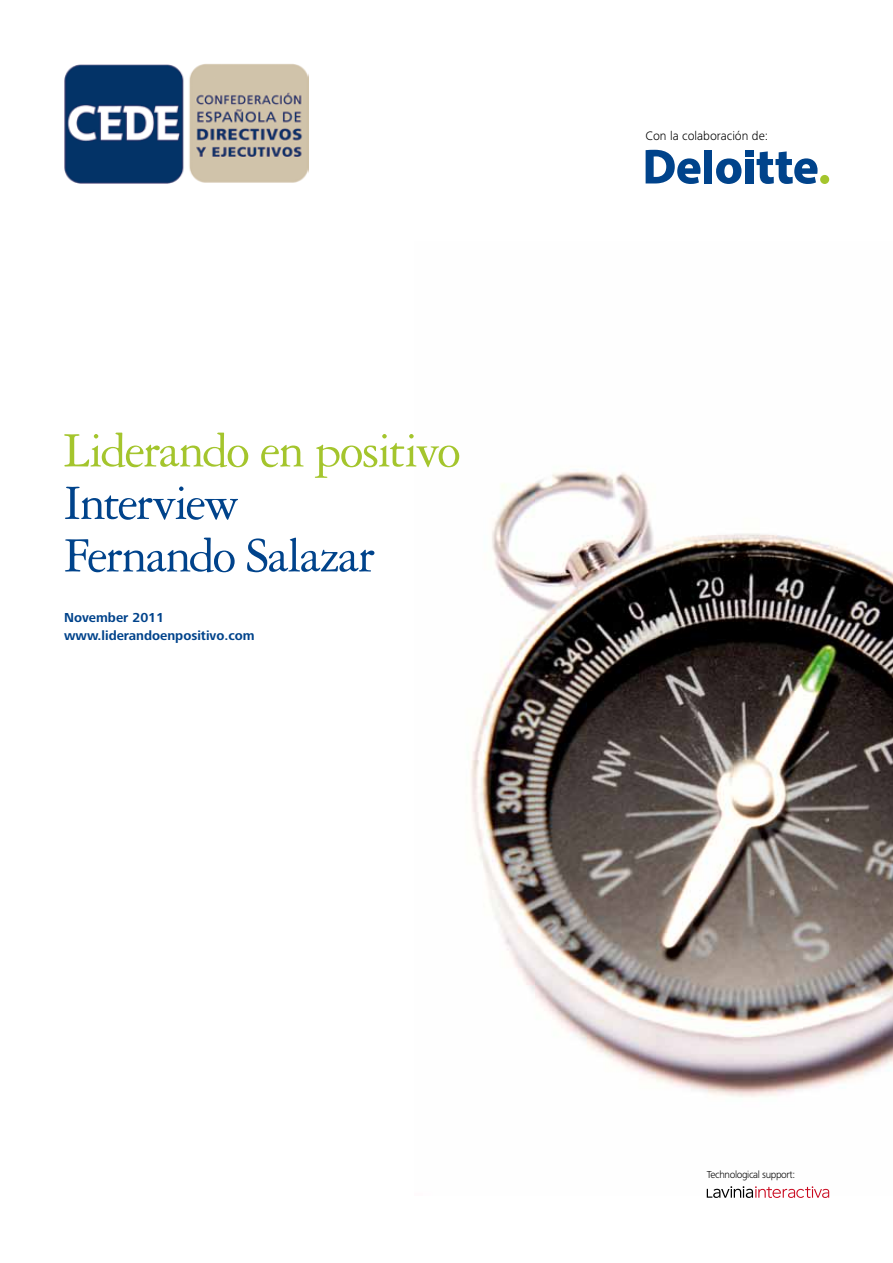
<style>
.page{position:relative;width:893px;height:1263px;background:#fff}
.page>*{position:absolute;margin:0;border:0;box-sizing:border-box;transform-origin:0 0}
.t1{font:52.5px/52.5px "Garamond 3 LT Std";letter-spacing:-.035em;color:#00438b}
.t2{font:52.5px "Garamond 3 LT Std";letter-spacing:-.04em;color:#a4c52d}
.t3{font:700 13.5px/18px "Frutiger Next Pro";color:#00438b}
.t4{font:300 12.75px "Frutiger Next Pro";color:#000}
.t5{font:300 10.5px "Frutiger Next Pro";letter-spacing:-.035em;color:#000}
</style>
<div class="page">
<img style="left:471px;top:469px;width:422px;height:726px">
<img style="left:64px;top:64px;width:244px;height:120px">
<div style="left:704px;top:150px;width:8px;height:33px;background:#00438b"></div>
<svg style="left:716px;top:158px;width:25px;height:26px"></svg>
<div style="left:745px;top:159px;width:8px;height:24px;background:#00438b"></div>
<div style="left:745px;top:150px;width:8px;height:7px;background:#00438b"></div>
<svg style="left:757px;top:151px;width:60px;height:33px"></svg>
<div style="left:820px;top:175px;width:9px;height:9px;background:#a4c52d;border-radius:50%"></div>
<svg style="left:646px;top:150px;width:54px;height:34px"></svg>
<svg style="left:707px;top:1186px;width:122px;height:12px"></svg>
<h1 class="t2" style="left:64px;top:422px;width:398px">Liderando en positivo</h1>
<h1 class="t1" style="left:64px;top:477px;width:313px">Interview<br>Fernando Salazar</h1>
<p class="t3" style="left:64px;top:608px;width:192px">November 2011 www.liderandoenpositivo.com</p>
<p class="t4" style="left:646px;top:128px;width:124px">Con la colaboración de:</p>
<p class="t5" style="left:707px;top:1168px;width:90px">Technological support:</p>
</div>
